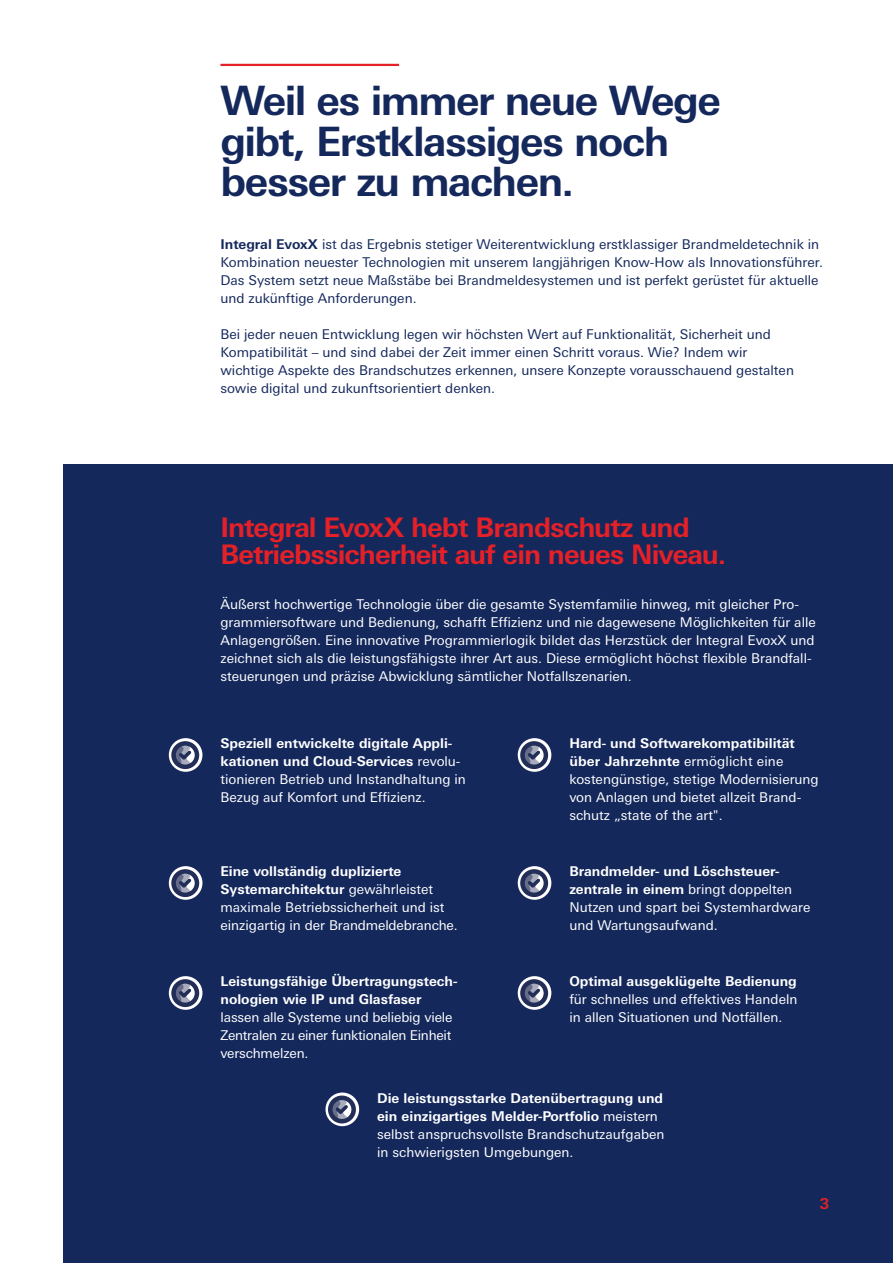
<style>
.page{position:relative;width:893px;height:1263px;background:#fff}
.page>*{position:absolute;margin:0;border:0;box-sizing:border-box;transform-origin:0 0}
.t1{font:700 40.5px/40.5px "Univers Next W1 G";letter-spacing:-.035em;color:#14285c}
.t2{font:700 27px/27px "Univers Next W1 G";letter-spacing:-.035em;color:#e52027}
.t3{font:700 15px "Univers Next W1 G";color:#e52027}
.t4{font:13.5px/18px "Univers Next W1 G";color:#fff}
.t5{font:13.5px/18px "Univers Next W1 G";color:#14285c}
.t6{font:700 13.5px/18px "Univers Next W1 G";color:#fff}
.s1{font-weight:700}
</style>
<div class="page">
<div style="left:64px;top:464px;width:829px;height:799px;background:#14285c"></div>
<hr style="left:220px;top:64px;width:179px;height:2px;background:#e52027">
<div style="left:169px;top:738px;width:33px;height:34px;border:5px solid #fff;border-radius:50%"></div>
<div style="left:171px;top:741px;width:28px;height:28px;border:4px solid #222d58;border-radius:50%"></div>
<svg style="left:174px;top:744px;width:20px;height:23px"></svg>
<div style="left:169px;top:866px;width:33px;height:34px;border:5px solid #fff;border-radius:50%"></div>
<div style="left:171px;top:869px;width:28px;height:28px;border:4px solid #222d58;border-radius:50%"></div>
<svg style="left:174px;top:872px;width:20px;height:23px"></svg>
<div style="left:169px;top:976px;width:33px;height:34px;border:5px solid #fff;border-radius:50%"></div>
<div style="left:171px;top:979px;width:28px;height:28px;border:4px solid #222d58;border-radius:50%"></div>
<svg style="left:174px;top:982px;width:20px;height:23px"></svg>
<div style="left:518px;top:976px;width:33px;height:34px;border:5px solid #fff;border-radius:50%"></div>
<div style="left:520px;top:979px;width:28px;height:28px;border:4px solid #222d58;border-radius:50%"></div>
<svg style="left:523px;top:982px;width:20px;height:23px"></svg>
<div style="left:518px;top:866px;width:33px;height:34px;border:5px solid #fff;border-radius:50%"></div>
<div style="left:520px;top:869px;width:28px;height:28px;border:4px solid #222d58;border-radius:50%"></div>
<svg style="left:523px;top:872px;width:20px;height:23px"></svg>
<div style="left:518px;top:738px;width:33px;height:34px;border:5px solid #fff;border-radius:50%"></div>
<div style="left:520px;top:741px;width:28px;height:28px;border:4px solid #222d58;border-radius:50%"></div>
<svg style="left:523px;top:744px;width:20px;height:23px"></svg>
<div style="left:325px;top:1092px;width:34px;height:34px;border:5px solid #fff;border-radius:50%"></div>
<div style="left:328px;top:1095px;width:28px;height:28px;border:4px solid #222d58;border-radius:50%"></div>
<svg style="left:331px;top:1099px;width:20px;height:23px"></svg>
<h1 class="t1" style="left:220px;top:80px;width:502px">Weil es immer neue Wege gibt, Erstklassiges noch besser zu machen.</h1>
<p class="t5" style="left:220px;top:235px;width:604px"><span class="s1">Integral EvoxX</span> ist das Ergebnis stetiger Weiterentwicklung erstklassiger Brandmeldetechnik in Kombination neuester Technologien mit unserem langjährigen Know-How als Innovationsführer.<br>Das System setzt neue Maßstäbe bei Brandmeldesystemen und ist perfekt gerüstet für aktuelle und zukünftige Anforderungen.</p>
<p class="t5" style="left:220px;top:325px;width:575px">Bei jeder neuen Entwicklung legen wir höchsten Wert auf Funktionalität, Sicherheit und Kompatibilität – und sind dabei der Zeit immer einen Schritt voraus. Wie? Indem wir wichtige Aspekte des Brandschutzes erkennen, unsere Konzepte vorausschauend gestalten sowie digital und zukunftsorientiert denken.</p>
<h2 class="t2" style="left:220px;top:514px;width:507px">Integral EvoxX hebt Brandschutz und<br>Betriebssicherheit auf ein neues Niveau.</h2>
<p class="t4" style="left:220px;top:595px;width:597px">Äußerst hochwertige Technologie über die gesamte Systemfamilie hinweg, mit gleicher Pro&shy;grammiersoftware und Bedienung, schafft Effizienz und nie dagewesene Möglichkeiten für alle Anlagengrößen. Eine innovative Programmierlogik bildet das Herzstück der Integral EvoxX und zeichnet sich als die leistungsfähigste ihrer Art aus. Diese ermöglicht höchst flexible Brandfall&shy;steuerungen und präzise Abwicklung sämtlicher Notfallszenarien.</p>
<p class="t4" style="left:220px;top:734px;width:247px"><span class="s1">Speziell entwickelte digitale Appli&shy;kationen und Cloud-Services</span> revolu&shy;tionieren Betrieb und Instandhaltung in Bezug auf Komfort und Effizienz.</p>
<p class="t4" style="left:220px;top:862px;width:239px"><span class="s1">Eine vollständig duplizierte Systemarchitektur</span> gewährleistet maximale Betriebssicherheit und ist einzigartig in der Brandmeldebranche.</p>
<p class="t6" style="left:220px;top:972px;width:239px">Leistungsfähige Übertragungstech&shy;nologien wie IP und Glasfaser</p>
<p class="t4" style="left:220px;top:1008px;width:234px;text-align:justify">lassen alle Systeme und beliebig viele Zentralen zu einer funktionalen Einheit verschmelzen.</p>
<p class="t4" style="left:569px;top:734px;width:251px"><span class="s1">Hard- und Softwarekompatibilität über Jahrzehnte</span> ermöglicht eine kostengünstige, stetige Modernisierung von Anlagen und bietet allzeit Brand&shy;schutz „state of the art".</p>
<p class="t4" style="left:569px;top:862px;width:243px"><span class="s1">Brandmelder- und Löschsteuer&shy;zentrale in einem</span> bringt doppelten<br>Nutzen und spart bei Systemhardware und Wartungsaufwand.</p>
<p class="t6" style="left:569px;top:972px;width:229px">Optimal ausgeklügelte Bedienung</p>
<p class="t4" style="left:569px;top:990px;width:230px">für schnelles und effektives Handeln in allen Situationen und Notfällen.</p>
<p class="t4" style="left:377px;top:1089px;width:289px"><span class="s1">Die leistungsstarke Datenübertragung und ein einzigartiges Melder-Portfolio</span> meistern selbst anspruchsvollste Brandschutzaufgaben in schwierigsten Umgebungen.</p>
<p class="t3" style="left:820px;top:1195px;width:11px">3</p>
</div>
